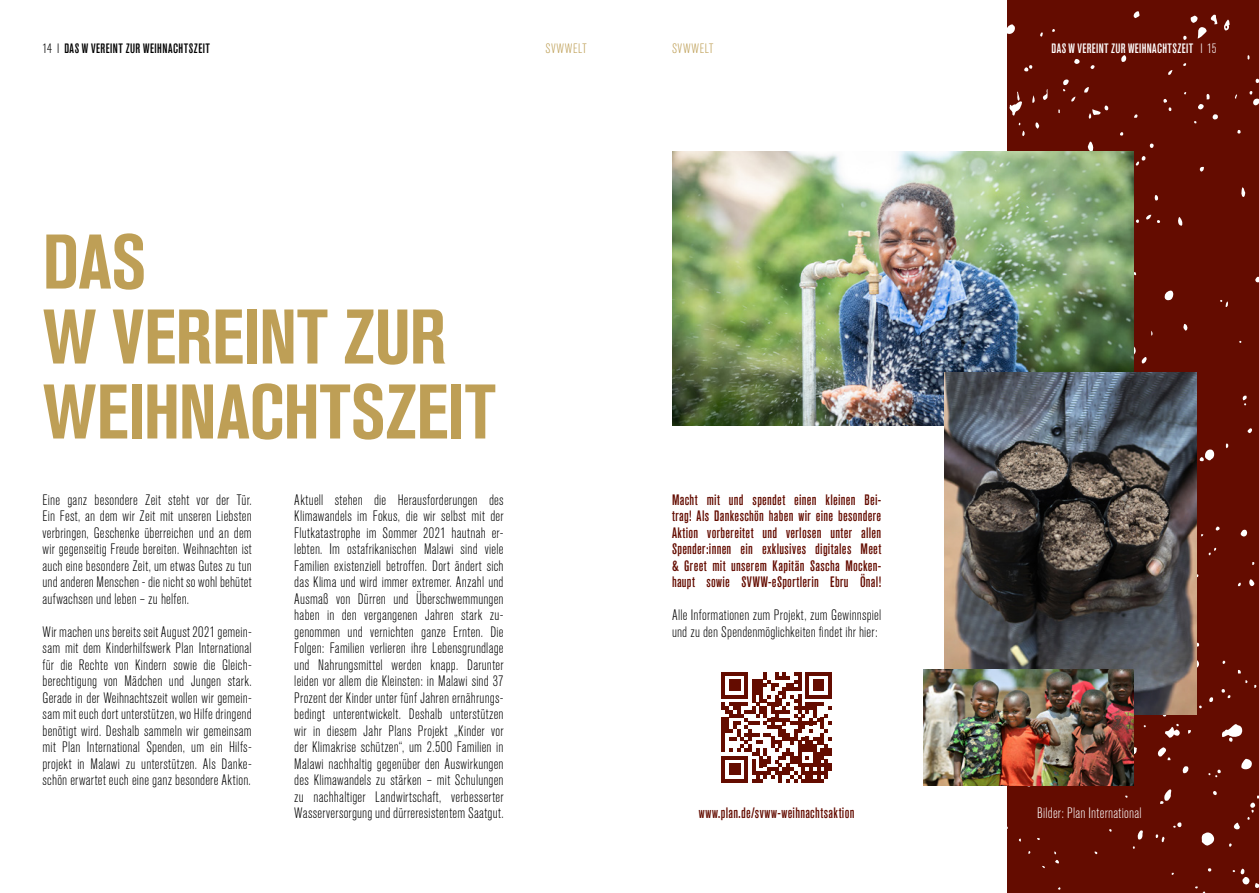
<style>
.page{position:relative;width:1259px;height:893px;background:#fff}
.page>*{position:absolute;margin:0;border:0;box-sizing:border-box;transform-origin:0 0}
.t1{font:700 condensed 76.5px/75px "Akzidenz Grotesk Std";letter-spacing:-.005em;color:#be9f56}
.t2{font:300 condensed 15px/16.5px "Akzidenz Grotesk Std";letter-spacing:.015em;color:#000;text-align:justify}
.t3{font:500 condensed 15px/16.5px "Akzidenz Grotesk Std";letter-spacing:.02em;color:#640c00;text-align:justify}
.t4{font:300 condensed 15px "Akzidenz Grotesk Std";letter-spacing:.02em;color:#fff}
.t5{font:500 condensed 13.5px "Akzidenz Grotesk Std";letter-spacing:.04em;color:#000}
.t6{font:500 condensed 13.5px "Akzidenz Grotesk Std";letter-spacing:.03em;color:#fff}
.t7{font:300 condensed 13.5px "Akzidenz Grotesk Std";letter-spacing:.04em;color:#be9f56}
.s1{font-weight:300}
</style>
<div class="page">
<div style="left:1007px;top:0;width:252px;height:893px;background:#640c00"></div>
<svg style="left:1133px;top:11px;width:6px;height:7px"></svg>
<svg style="left:1007px;top:24px;width:8px;height:10px"></svg>
<svg style="left:1040px;top:32px;width:3px;height:5px"></svg>
<svg style="left:1183px;top:15px;width:47px;height:25px"></svg>
<svg style="left:1121px;top:55px;width:6px;height:7px"></svg>
<svg style="left:1247px;top:55px;width:3px;height:5px"></svg>
<svg style="left:1074px;top:59px;width:6px;height:5px"></svg>
<svg style="left:1090px;top:65px;width:5px;height:4px"></svg>
<svg style="left:1024px;top:65px;width:9px;height:7px"></svg>
<svg style="left:1168px;top:70px;width:4px;height:5px"></svg>
<svg style="left:1255px;top:78px;width:4px;height:5px"></svg>
<svg style="left:1084px;top:87px;width:5px;height:6px"></svg>
<svg style="left:1032px;top:89px;width:16px;height:14px"></svg>
<svg style="left:1063px;top:79px;width:12px;height:23px"></svg>
<svg style="left:1249px;top:91px;width:10px;height:15px"></svg>
<svg style="left:1009px;top:91px;width:13px;height:25px"></svg>
<svg style="left:1163px;top:99px;width:9px;height:13px"></svg>
<svg style="left:1088px;top:105px;width:21px;height:14px"></svg>
<svg style="left:1134px;top:114px;width:4px;height:4px"></svg>
<svg style="left:1194px;top:94px;width:24px;height:30px"></svg>
<svg style="left:1035px;top:122px;width:4px;height:7px"></svg>
<svg style="left:1237px;top:130px;width:4px;height:4px"></svg>
<svg style="left:1018px;top:123px;width:7px;height:13px"></svg>
<svg style="left:1120px;top:132px;width:4px;height:4px"></svg>
<svg style="left:1087px;top:142px;width:7px;height:10px"></svg>
<svg style="left:1149px;top:143px;width:5px;height:5px"></svg>
<svg style="left:1135px;top:156px;width:11px;height:10px"></svg>
<svg style="left:1199px;top:167px;width:5px;height:5px"></svg>
<svg style="left:1241px;top:187px;width:4px;height:10px"></svg>
<svg style="left:1154px;top:195px;width:5px;height:6px"></svg>
<svg style="left:1178px;top:217px;width:5px;height:9px"></svg>
<svg style="left:1135px;top:215px;width:25px;height:8px"></svg>
<svg style="left:1133px;top:272px;width:3px;height:5px"></svg>
<svg style="left:1255px;top:276px;width:4px;height:7px"></svg>
<svg style="left:1164px;top:290px;width:10px;height:11px"></svg>
<svg style="left:1220px;top:300px;width:8px;height:7px"></svg>
<svg style="left:1183px;top:324px;width:5px;height:7px"></svg>
<svg style="left:1133px;top:289px;width:20px;height:75px"></svg>
<svg style="left:1242px;top:396px;width:5px;height:10px"></svg>
<svg style="left:1247px;top:428px;width:5px;height:6px"></svg>
<svg style="left:1225px;top:443px;width:4px;height:5px"></svg>
<svg style="left:1199px;top:449px;width:16px;height:13px"></svg>
<svg style="left:1215px;top:526px;width:5px;height:5px"></svg>
<svg style="left:1240px;top:529px;width:8px;height:8px"></svg>
<svg style="left:1208px;top:547px;width:9px;height:8px"></svg>
<svg style="left:1249px;top:579px;width:6px;height:8px"></svg>
<svg style="left:1237px;top:582px;width:4px;height:5px"></svg>
<svg style="left:1196px;top:642px;width:4px;height:5px"></svg>
<svg style="left:1196px;top:658px;width:3px;height:11px"></svg>
<svg style="left:1221px;top:689px;width:10px;height:10px"></svg>
<svg style="left:1209px;top:697px;width:5px;height:5px"></svg>
<svg style="left:1196px;top:689px;width:6px;height:20px"></svg>
<svg style="left:1165px;top:723px;width:15px;height:15px"></svg>
<svg style="left:1222px;top:724px;width:21px;height:18px"></svg>
<svg style="left:1133px;top:747px;width:4px;height:9px"></svg>
<svg style="left:1157px;top:747px;width:13px;height:13px"></svg>
<svg style="left:1241px;top:759px;width:11px;height:11px"></svg>
<svg style="left:1182px;top:766px;width:7px;height:8px"></svg>
<svg style="left:1208px;top:769px;width:13px;height:9px"></svg>
<svg style="left:1213px;top:791px;width:4px;height:5px"></svg>
<svg style="left:1160px;top:789px;width:12px;height:15px"></svg>
<svg style="left:1247px;top:796px;width:12px;height:24px"></svg>
<svg style="left:1233px;top:823px;width:7px;height:7px"></svg>
<svg style="left:1173px;top:822px;width:9px;height:6px"></svg>
<svg style="left:1137px;top:830px;width:6px;height:10px"></svg>
<svg style="left:1201px;top:832px;width:14px;height:14px"></svg>
<svg style="left:1155px;top:834px;width:10px;height:9px"></svg>
<svg style="left:1054px;top:851px;width:5px;height:13px"></svg>
<svg style="left:1207px;top:868px;width:5px;height:4px"></svg>
<svg style="left:1232px;top:868px;width:27px;height:20px"></svg>
<svg style="left:1195px;top:886px;width:11px;height:7px"></svg>
<svg style="left:721px;top:672px;width:111px;height:110px"></svg>
<img style="left:672px;top:152px;width:461px;height:274px">
<img style="left:944px;top:373px;width:252px;height:341px">
<img style="left:923px;top:670px;width:210px;height:115px">
<p class="t5" style="left:43px;top:40px;width:169px"><span class="s1">14 I</span> DAS W VEREINT ZUR WEIHNACHTSZEIT</p>
<p class="t7" style="left:545px;top:41px;width:43px">SVWWELT</p>
<p class="t7" style="left:672px;top:41px;width:43px">SVWWELT</p>
<p class="t6" style="left:1051px;top:40px;width:166px">DAS W VEREINT ZUR WEIHNACHTSZEIT <span class="s1">I 15</span></p>
<h1 class="t1" style="left:43px;top:224px;width:454px">DAS<br>W VEREINT ZUR<br>WEIHNACHTSZEIT</h1>
<p class="t2" style="left:43px;top:492px;width:211px">Eine ganz besondere Zeit steht vor der Tür.<br>Ein Fest, an dem wir Zeit mit unseren Liebsten verbringen, Geschenke überreichen und an dem wir gegenseitig Freude bereiten. Weihnachten ist auch eine besondere Zeit, um etwas Gutes zu tun und anderen Menschen - die nicht so wohl behütet aufwachsen und leben – zu helfen.</p>
<p class="t2" style="left:43px;top:624px;width:211px">Wir machen uns bereits seit August 2021 gemein&shy;sam mit dem Kinderhilfswerk Plan International für die Rechte von Kindern sowie die Gleich&shy;berechtigung von Mädchen und Jungen stark.<br>Gerade in der Weihnachtszeit wollen wir gemein&shy;sam mit euch dort unterstützen, wo Hilfe dringend benötigt wird. Deshalb sammeln wir gemeinsam mit Plan International Spenden, um ein Hilfs&shy;projekt in Malawi zu unterstützen. Als Danke&shy;schön erwartet euch eine ganz besondere Aktion.</p>
<p class="t2" style="left:294px;top:492px;width:211px">Aktuell stehen die Herausforderungen des Klimawandels im Fokus, die wir selbst mit der Flutkatastrophe im Sommer 2021 hautnah er&shy;lebten. Im ostafrikanischen Malawi sind viele Familien existenziell betroffen. Dort ändert sich das Klima und wird immer extremer. Anzahl und Ausmaß von Dürren und Überschwemmungen haben in den vergangenen Jahren stark zu&shy;genommen und vernichten ganze Ernten. Die Folgen: Familien verlieren ihre Lebensgrundlage und Nahrungsmittel werden knapp. Darunter leiden vor allem die Kleinsten: in Malawi sind 37<br>Prozent der Kinder unter fünf Jahren ernährungs&shy;bedingt unterentwickelt. Deshalb unterstützen wir in diesem Jahr Plans Projekt „Kinder vor der Klimakrise schützen“, um 2.500 Familien in Malawi nachhaltig gegenüber den Auswirkungen des Klimawandels zu stärken – mit Schulungen zu nachhaltiger Landwirtschaft, verbesserter Wasserversorgung und dürreresistentem Saatgut.</p>
<p class="t3" style="left:672px;top:491px;width:211px">Macht mit und spendet einen kleinen Bei&shy;trag! Als Dankeschön haben wir eine besondere Aktion vorbereitet und verlosen unter allen Spender:innen ein exklusives digitales Meet &amp; Greet mit unserem Kapitän Sascha Mocken&shy;haupt sowie SVWW-eSportlerin Ebru Önal!</p>
<p class="t2" style="left:672px;top:607px;width:211px">Alle Informationen zum Projekt, zum Gewinnspiel und zu den Spendenmöglichkeiten findet ihr hier:</p>
<p class="t3" style="left:699px;top:805px;width:157px">www.plan.de/svww-weihnachtsaktion</p>
<p class="t4" style="left:1037px;top:805px;width:106px">Bilder: Plan International</p>
</div>
